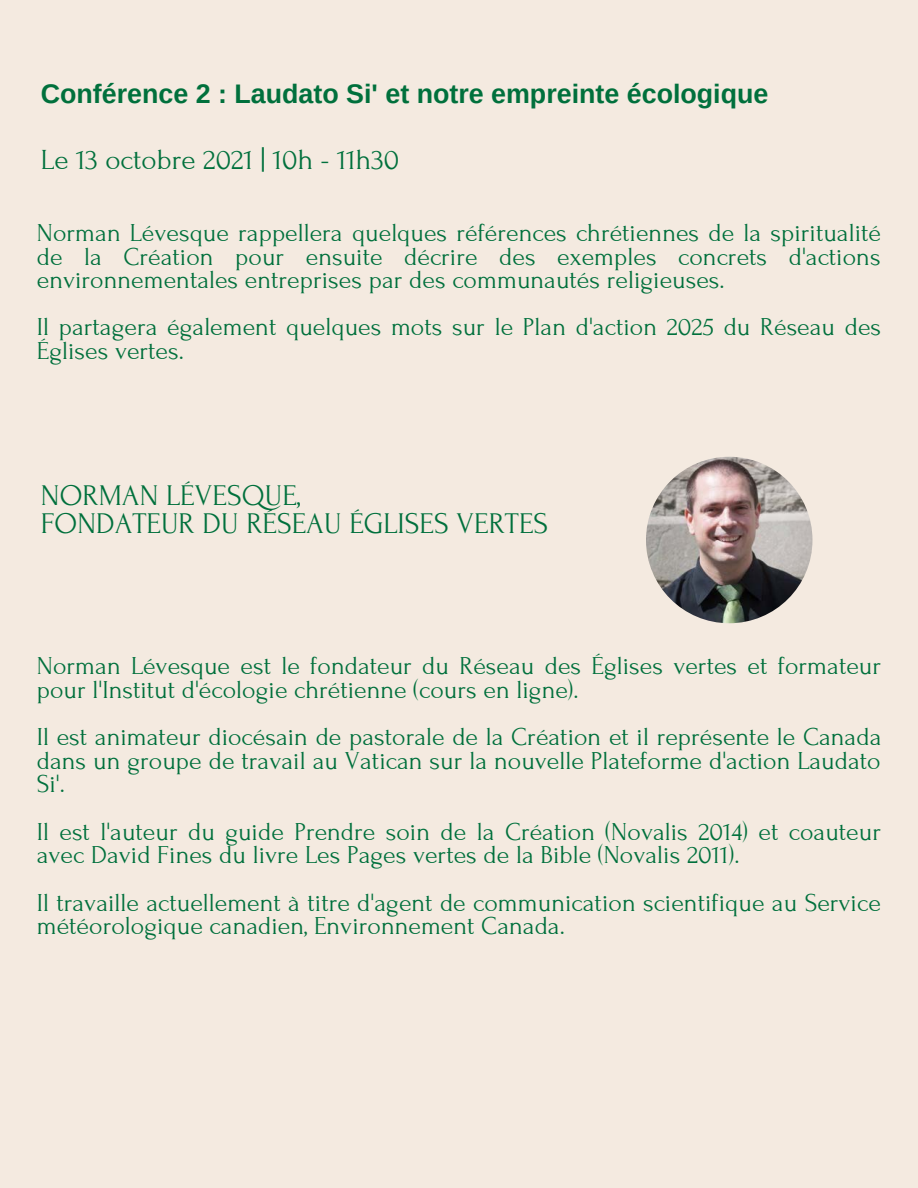
<style>
.page{position:relative;width:918px;height:1188px;background:#f4eae0}
.page>*{position:absolute;margin:0;border:0;box-sizing:border-box;transform-origin:0 0}
.t1{font:30px "Forum";color:#00703c}
.t2{font:29.1px "Forum";color:#00703c}
.t3{font:700 26.85px "Arimo";color:#00703c}
.t4{font:25.8px/23.7px "Forum";color:#00703c}
</style>
<div class="page">
<img style="left:646px;top:457px;width:166px;height:166px;border-radius:50%">
<p class="t3" style="left:41px;top:78px;width:729px">Conférence 2 : Laudato Si' et notre empreinte écologique</p>
<p class="t2" style="left:41px;top:144px;width:360px">Le 13 octobre 2021 | 10h - 11h30</p>
<p class="t4" style="left:37px;top:221px;width:846px;text-align:justify">Norman Lévesque rappellera quelques références chrétiennes de la spiritualité de la Création pour ensuite décrire des exemples concrets d'actions environnementales entreprises par des communautés religieuses.</p>
<p class="t4" style="left:37px;top:316px;width:846px">Il partagera également quelques mots sur le Plan d'action 2025 du Réseau des<br>Églises vertes.</p>
<p class="t1" style="left:41px;top:480px;width:261px">NORMAN LÉVESQUE,</p>
<p class="t1" style="left:41px;top:508px;width:509px">FONDATEUR DU RÉSEAU ÉGLISES VERTES</p>
<p class="t4" style="left:37px;top:655px;width:846px">Norman Lévesque est le fondateur du Réseau des Églises vertes et formateur pour l'Institut d'écologie chrétienne (cours en ligne).</p>
<p class="t4" style="left:37px;top:725px;width:846px;text-align:justify">Il est animateur diocésain de pastorale de la Création et il représente le Canada dans un groupe de travail au Vatican sur la nouvelle Plateforme d'action Laudato Si'.</p>
<p class="t4" style="left:37px;top:820px;width:846px">Il est l'auteur du guide Prendre soin de la Création (Novalis 2014) et coauteur avec David Fines du livre Les Pages vertes de la Bible (Novalis 2011).</p>
<p class="t4" style="left:37px;top:891px;width:846px">Il travaille actuellement à titre d'agent de communication scientifique au Service météorologique canadien, Environnement Canada.</p>
</div>
